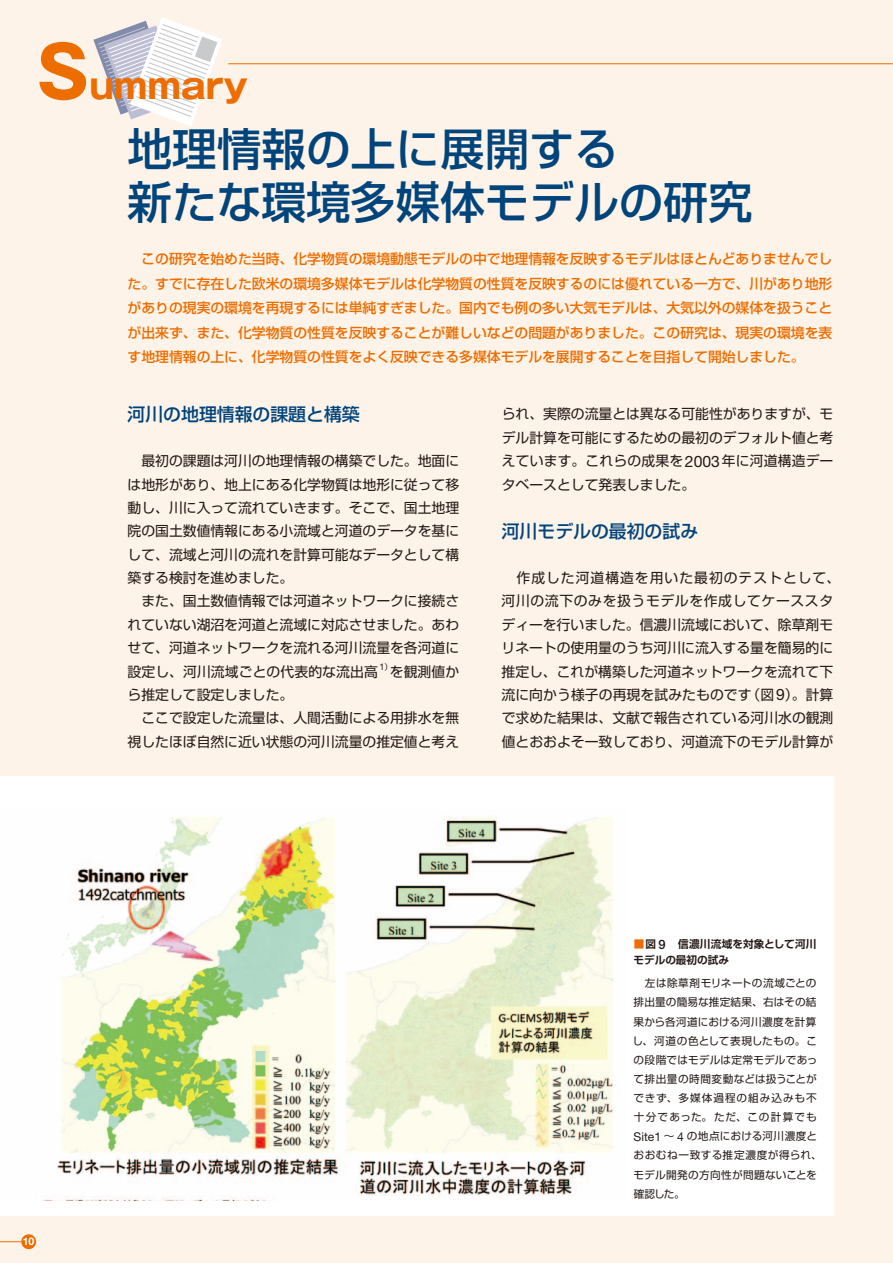
<style>
.page{position:relative;width:893px;height:1263px;background:#fef3e8}
.page>*{position:absolute;margin:0;border:0;box-sizing:border-box;transform-origin:0 0}
.t1{font:500 44.7px/53.1px "Shin Go Pro";color:#00447c}
.t2{font:700 35.7px "Gothic MB101 Pro";color:#ed6d00}
.t3{font:500 17.85px "Shin Go Pro";color:#00447c}
.t4{font:13.8px/23.4px "Shin Go Pro";color:#231916;text-align:justify}
.t5{font:500 13.8px/24.5px "Shin Go Pro";color:#ed6d00;text-align:justify}
.t6{font:10.65px/19.2px "Shin Go Pro";letter-spacing:.03em;color:#231916}
.t7{font:700 10.65px/15.5px "Shin Go Pro De";color:#231916}
.t8{font:700 10.5px "Helvetica Neue";color:#fff}
.t9{font:9.15px "Helvetica Neue";color:#231916}
.s1{font-size:70.2px}
.s2{font-family:"Shin Go Pro";font-size:8.1px}
.s3{font-family:"Helvetica Neue";font-size:15.75px}
.s4{color:#ed6d00}
.s5{font-family:"Helvetica Neue";font-weight:500;font-size:12.9px}
.s6{font-family:"Helvetica Neue";font-size:12.15px}
</style>
<div class="page">
<svg style="left:0;top:1241px;width:21px;height:1px"></svg>
<div style="left:21px;top:1234px;width:15px;height:15px;background:#ed6d00;border-radius:50%"></div>
<hr style="left:228px;top:64px;width:665px;height:1px;background:#ed6d00">
<svg style="left:93px;top:17px;width:130px;height:109px"></svg>
<div style="left:0;top:777px;width:833px;height:439px;background:#fff"></div>
<img style="left:44px;top:817px;width:570px;height:383px">
<h2 class="t2" style="left:36px;top:55px;width:213px"><span class="s1">S</span>ummary</h2>
<h1 class="t1" style="left:128px;top:117px;width:627px">地理情報の上に展開する<br>新たな環境多媒体モデルの研究</h1>
<p class="t5" style="left:128px;top:245px;width:706px;text-indent:14px">この研究を始めた当時、化学物質の環境動態モデルの中で地理情報を反映するモデルはほとんどありませんでした。すでに存在した欧米の環境多媒体モデルは化学物質の性質を反映するのには優れている一方で、川があり地形がありの現実の環境を再現するには単純すぎました。国内でも例の多い大気モデルは、大気以外の媒体を扱うことが出来ず、また、化学物質の性質を反映することが難しいなどの問題がありました。この研究は、現実の環境を表す地理情報の上に、化学物質の性質をよく反映できる多媒体モデルを展開することを目指して開始しました。</p>
<p class="t8" style="left:23px;top:1235px;width:13px">10</p>
<p class="t3" style="left:128px;top:399px;width:234px">河川の地理情報の課題と構築</p>
<p class="t4" style="left:128px;top:447px;width:333px;text-indent:14px">最初の課題は河川の地理情報の構築でした。地面には地形があり、地上にある化学物質は地形に従って移動し、川に入って流れていきます。そこで、国土地理院の国土数値情報にある小流域と河道のデータを基にして、流域と河川の流れを計算可能なデータとして構築する検討を進めました。</p>
<p class="t4" style="left:128px;top:588px;width:333px;text-indent:14px">また、国土数値情報では河道ネットワークに接続されていない湖沼を河道と流域に対応させました。あわせて、河道ネットワークを流れる河川流量を各河道に設定し、河川流域ごとの代表的な流出高</p>
<p class="t9" style="left:380px;top:661px;width:15px">1<span class="s2">）</span></p>
<p class="t4" style="left:390px;top:658px;width:71px">を観測値か</p>
<p class="t4" style="left:128px;top:681px;width:167px">ら推定して設定しました。</p>
<p class="t4" style="left:141px;top:705px;width:319px">ここで設定した流量は、人間活動による用排水を無</p>
<p class="t4" style="left:128px;top:728px;width:333px">視したほぼ自然に近い状態の河川流量の推定値と考え</p>
<p class="t4" style="left:502px;top:401px;width:333px">られ、実際の流量とは異なる可能性がありますが、モデル計算を可能にするための最初のデフォルト値と考えています。これらの成果を<span class="s3">2003</span>年に河道構造データベースとして発表しました。</p>
<p class="t3" style="left:502px;top:516px;width:198px">河川モデルの最初の試み</p>
<p class="t4" style="left:501px;top:564px;width:340px;text-align:left;text-indent:15px">作成した河道構造を用いた最初のテストとして、河川の流下のみを扱うモデルを作成してケーススタディーを行いました。信濃川流域において、除草剤モリネートの使用量のうち河川に流入する量を簡易的に推定し、これが構築した河道ネットワークを流れて下流に向かう様子の再現を試みたものです（図<span class="s3">9</span>）。計算で求めた結果は、文献で報告されている河川水の観測値とおおよそ一致しており、河道流下のモデル計算が</p>
<p class="t7" style="left:634px;top:935px;width:184px"><span class="s4">■</span>図 <span class="s5">9</span> 信濃川流域を対象として河川モデルの最初の試み</p>
<p class="t6" style="left:633px;top:972px;width:191px;text-indent:12px">左は除草剤モリネートの流域ごとの排出量の簡易な推定結果、右はその結果から各河道における河川濃度を計算し、河道の色として表現したもの。この段階ではモデルは定常モデルであって排出量の時間変動などは扱うことができず、多媒体過程の組み込みも不十分であった。ただ、この計算でも<br><span class="s6">Site1</span> ～ <span class="s6">4</span> の地点における河川濃度とおおむね一致する推定濃度が得られ、モデル開発の方向性が問題ないことを確認した。</p>
</div>
